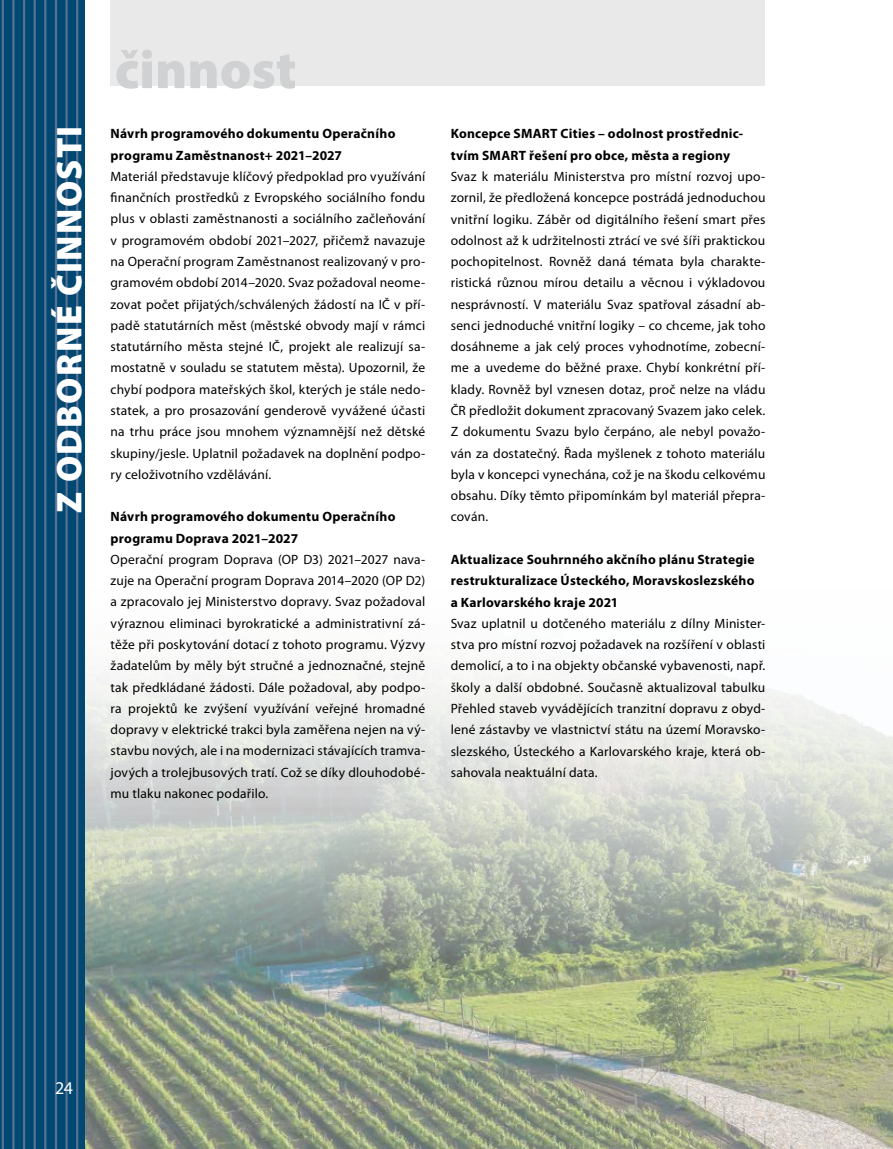
<style>
.page{position:relative;width:893px;height:1149px;background:#fff}
.page>*{position:absolute;margin:0;border:0;box-sizing:border-box;transform-origin:0 0}
.t1{font:900 54px "Myriad Pro";color:#d0d1d2}
.t2{font:900 36px "Myriad Pro";letter-spacing:.04em;color:#fff}
.t3{font:18px "Myriad Pro";color:#fff}
.t4{font:13.5px/21.3px "Myriad Pro";letter-spacing:.015em;color:#000;text-align:justify}
.t5{font:700 13.5px/21.3px "Myriad Pro";letter-spacing:.02em;color:#000}
</style>
<div class="page">
<div style="left:0;top:0;width:85px;height:1148px;background:#004871"></div>
<hr style="left:76px;top:0;width:2px;height:1148px;background:#567193">
<hr style="left:65px;top:0;width:3px;height:1148px;background:#567193">
<hr style="left:55px;top:0;width:2px;height:1148px;background:#567193">
<hr style="left:44px;top:0;width:2px;height:1148px;background:#567193">
<hr style="left:34px;top:0;width:2px;height:1148px;background:#567193">
<hr style="left:23px;top:0;width:2px;height:1148px;background:#567193">
<hr style="left:12px;top:0;width:3px;height:1148px;background:#567193">
<hr style="left:2px;top:0;width:2px;height:1148px;background:#567193">
<img style="left:85px;top:670px;width:808px;height:478px">
<div style="left:111px;top:0;width:654px;height:85px;background:#e9e9ea"></div>
<h2 class="t2" style="left:45px;top:512px;width:388px;rotate:-90deg">Z ODBORNÉ ČINNOSTI</h2>
<h1 class="t1" style="left:115px;top:34px;width:183px">činnost</h1>
<p class="t5" style="left:111px;top:123px;width:286px">Návrh programového dokumentu Operačního programu Zaměstnanost+ 2021–2027</p>
<p class="t4" style="left:111px;top:165px;width:316px">Materiál představuje klíčový předpoklad pro využívání finančních prostředků z Evropského sociálního fondu plus v oblasti zaměstnanosti a sociálního začleňování v programovém období 2021–2027, přičemž navazuje na Operační program Zaměstnanost realizovaný v pro&shy;gramovém období 2014–2020. Svaz požadoval neome&shy;zovat počet přijatých/schválených žádostí na IČ v pří&shy;padě statutárních měst (městské obvody mají v rámci statutárního města stejné IČ, projekt ale realizují sa&shy;mostatně v souladu se statutem města). Upozornil, že chybí podpora mateřských škol, kterých je stále nedo&shy;statek, a pro prosazování genderově vyvážené účasti na trhu práce jsou mnohem významnější než dětské skupiny/jesle. Uplatnil požadavek na doplnění podpo&shy;ry celoživotního vzdělávání.</p>
<p class="t5" style="left:111px;top:505px;width:286px">Návrh programového dokumentu Operačního programu Doprava 2021–2027</p>
<p class="t4" style="left:111px;top:548px;width:316px">Operační program Doprava (OP D3) 2021–2027 nava&shy;zuje na Operační program Doprava 2014–2020 (OP D2) a zpracovalo jej Ministerstvo dopravy. Svaz požadoval výraznou eliminaci byrokratické a administrativní zá&shy;těže při poskytování dotací z tohoto programu. Výzvy žadatelům by měly být stručné a jednoznačné, stejně tak předkládané žádosti. Dále požadoval, aby podpo&shy;ra projektů ke zvýšení využívání veřejné hromadné dopravy v elektrické trakci byla zaměřena nejen na vý&shy;stavbu nových, ale i na modernizaci stávajících tramva&shy;jových a trolejbusových tratí. Což se díky dlouhodobé&shy;mu tlaku nakonec podařilo.</p>
<p class="t5" style="left:451px;top:123px;width:294px">Koncepce SMART Cities – odolnost prostřednic&shy;tvím SMART řešení pro obce, města a regiony</p>
<p class="t4" style="left:451px;top:165px;width:316px">Svaz k materiálu Ministerstva pro místní rozvoj upo&shy;zornil, že předložená koncepce postrádá jednoduchou vnitřní logiku. Záběr od digitálního řešení smart přes odolnost až k udržitelnosti ztrácí ve své šíři praktickou pochopitelnost. Rovněž daná témata byla charakte&shy;ristická různou mírou detailu a věcnou i výkladovou nesprávností. V materiálu Svaz spatřoval zásadní ab&shy;senci jednoduché vnitřní logiky – co chceme, jak toho dosáhneme a jak celý proces vyhodnotíme, zobecní&shy;me a uvedeme do běžné praxe. Chybí konkrétní pří&shy;klady. Rovněž byl vznesen dotaz, proč nelze na vládu ČR předložit dokument zpracovaný Svazem jako celek.<br>Z dokumentu Svazu bylo čerpáno, ale nebyl považo&shy;ván za dostatečný. Řada myšlenek z tohoto materiálu byla v koncepci vynechána, což je na škodu celkovému obsahu. Díky těmto připomínkám byl materiál přepra&shy;cován.</p>
<p class="t5" style="left:451px;top:548px;width:305px;text-align:justify">Aktualizace Souhrnného akčního plánu Strategie restrukturalizace Ústeckého, Moravskoslezského a Karlovarského kraje 2021</p>
<p class="t4" style="left:451px;top:612px;width:316px">Svaz uplatnil u dotčeného materiálu z dílny Minister&shy;stva pro místní rozvoj požadavek na rozšíření v oblasti demolicí, a to i na objekty občanské vybavenosti, např. školy a další obdobné. Současně aktualizoval tabulku Přehled staveb vyvádějících tranzitní dopravu z obyd&shy;lené zástavby ve vlastnictví státu na území Moravsko&shy;slezského, Ústeckého a Karlovarského kraje, která ob&shy;sahovala neaktuální data.</p>
<h3 class="t3" style="left:55px;top:1076px;width:19px">24</h3>
</div>
